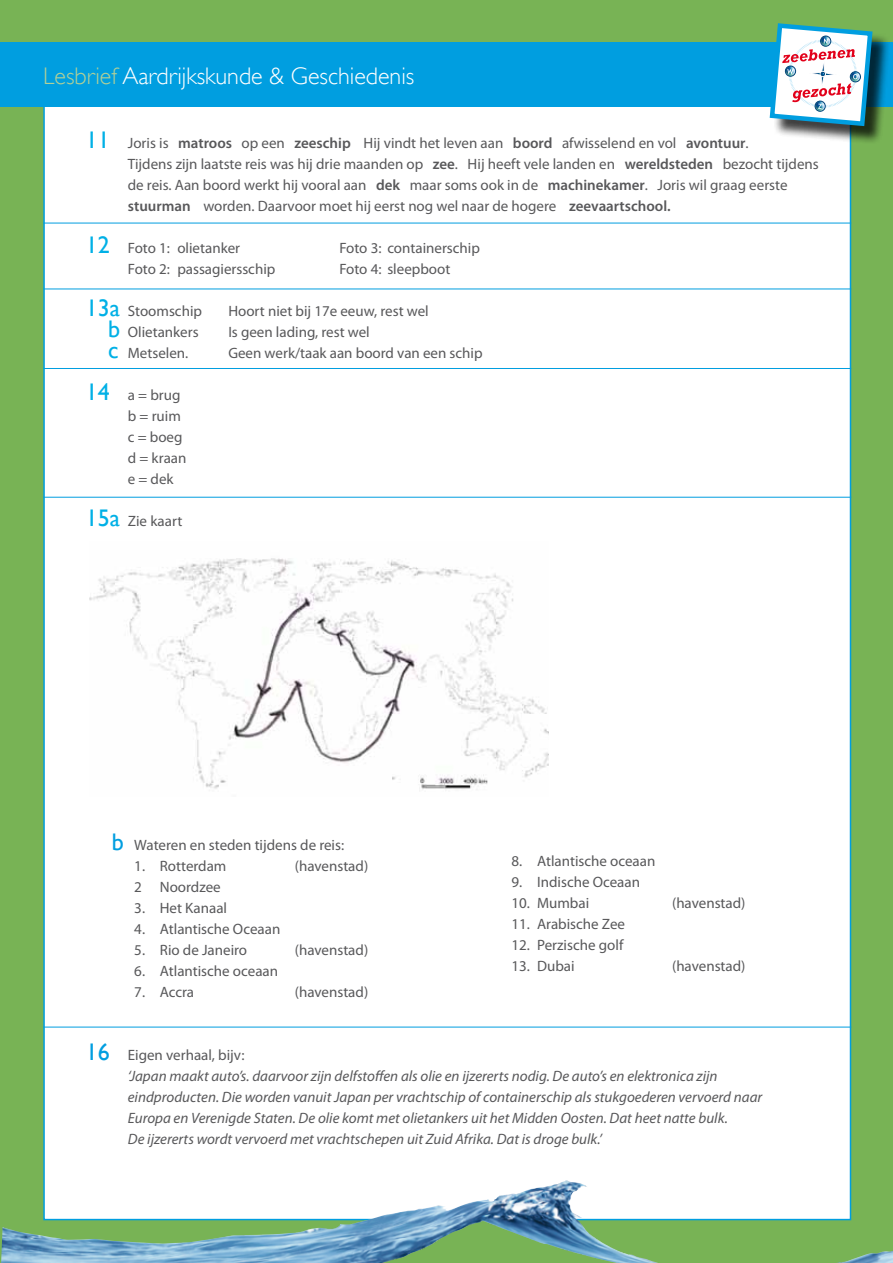
<style>
.page{position:relative;width:893px;height:1263px;background:#78b355}
.page>*{position:absolute;margin:0;border:0;box-sizing:border-box;transform-origin:0 0}
.t1{font:300 24px "Gill Sans";color:#fff}
.t2{font:15px/21px "Myriad Pro";color:#58585a}
.t3{font:italic 15px/21px "Myriad Pro";color:#58585a}
.s1{color:#b2d097}
.s2{font-family:"Gill Sans";font-size:24px;color:#00b0e6}
.s3{font-weight:600}
.s4{font-family:"Gill Sans";font-size:24px;color:#009ee0}
.s5{font-family:"Gill Sans";font-style:normal;font-size:24px;color:#009ee0}
.s6{font-style:normal}
</style>
<div class="page">
<div style="left:43px;top:42px;width:808px;height:1178px;background:#fff;border:2px solid #009ee0"></div>
<div style="left:0;top:43px;width:893px;height:64px;background:#009ee0"></div>
<div style="left:772px;top:26px;width:118px;height:118px;background:#000;opacity:.75"></div>
<svg style="left:767px;top:23px;width:108px;height:106px"></svg>
<hr style="left:43px;top:223px;width:808px;height:1px;background:#009ee0">
<hr style="left:43px;top:497px;width:808px;height:1px;background:#009ee0">
<hr style="left:43px;top:1027px;width:808px;height:1px;background:#009ee0">
<hr style="left:43px;top:289px;width:808px;height:1px;background:#009ee0">
<hr style="left:43px;top:368px;width:808px;height:1px;background:#009ee0">
<img style="left:1px;top:1181px;width:657px;height:82px">
<img style="left:89px;top:558px;width:459px;height:231px">
<h1 class="t1" style="left:43px;top:63px;width:373px"><span class="s1">Lesbrief</span> Aardrijkskunde &amp; Geschiedenis</h1>
<p class="t2" style="left:128px;top:133px;width:692px;text-indent:-42px"><span class="s2">11</span> Joris is <span class="s3">matroos</span> op een <span class="s3">zeeschip</span> Hij vindt het leven aan <span class="s3">boord</span> afwisselend en vol <span class="s3">avontuur</span>.<br>Tijdens zijn laatste reis was hij drie maanden op <span class="s3">zee</span>. Hij heeft vele landen en <span class="s3">wereldsteden</span> bezocht tijdens de reis. Aan boord werkt hij vooral aan <span class="s3">dek</span> maar soms ook in de <span class="s3">machinekamer</span>. Joris wil graag eerste <span class="s3">stuurman</span> worden. Daarvoor moet hij eerst nog wel naar de hogere <span class="s3">zeevaartschool.</span></p>
<p class="t2" style="left:86px;top:238px;width:156px"><span class="s2">12</span> Foto 1: olietanker</p>
<p class="t2" style="left:339px;top:238px;width:142px">Foto 3: containerschip</p>
<p class="t2" style="left:128px;top:259px;width:149px">Foto 2: passagiersschip</p>
<p class="t2" style="left:339px;top:259px;width:113px">Foto 4: sleepboot</p>
<p class="t2" style="left:86px;top:301px;width:118px"><span class="s2">13a</span> Stoomschip</p>
<p class="t2" style="left:228px;top:301px;width:202px">Hoort niet bij 17e eeuw, rest wel</p>
<p class="t2" style="left:108px;top:322px;width:92px"><span class="s2">b</span> Olietankers</p>
<p class="t2" style="left:228px;top:322px;width:143px">Is geen lading, rest wel</p>
<p class="t2" style="left:108px;top:343px;width:82px"><span class="s2">c</span> Metselen.</p>
<p class="t2" style="left:228px;top:343px;width:256px">Geen werk/taak aan boord van een schip</p>
<p class="t2" style="left:128px;top:385px;width:60px;text-indent:-42px"><span class="s2">14</span> a = brug b = ruim c = boeg d = kraan e = dek</p>
<p class="t2" style="left:86px;top:511px;width:98px"><span class="s2">15a</span> Zie kaart</p>
<p class="t2" style="left:112px;top:834px;width:234px"><span class="s4">b</span> Wateren en steden tijdens de reis:</p>
<p class="t2" style="left:134px;top:855px;width:94px">1. Rotterdam</p>
<p class="t2" style="left:295px;top:855px;width:75px">(havenstad)</p>
<p class="t2" style="left:134px;top:876px;width:88px">2 Noordzee</p>
<p class="t2" style="left:134px;top:897px;width:94px">3. Het Kanaal</p>
<p class="t2" style="left:134px;top:918px;width:148px">4. Atlantische Oceaan</p>
<p class="t2" style="left:134px;top:939px;width:114px">5. Rio de Janeiro</p>
<p class="t2" style="left:295px;top:939px;width:75px">(havenstad)</p>
<p class="t2" style="left:134px;top:960px;width:145px">6. Atlantische oceaan</p>
<p class="t2" style="left:134px;top:981px;width:61px">7. Accra</p>
<p class="t2" style="left:295px;top:981px;width:75px">(havenstad)</p>
<p class="t2" style="left:512px;top:850px;width:145px">8. Atlantische oceaan</p>
<p class="t2" style="left:512px;top:871px;width:130px">9. Indische Oceaan</p>
<p class="t2" style="left:512px;top:892px;width:79px">10. Mumbai</p>
<p class="t2" style="left:672px;top:892px;width:75px">(havenstad)</p>
<p class="t2" style="left:512px;top:913px;width:115px">11. Arabische Zee</p>
<p class="t2" style="left:512px;top:934px;width:113px">12. Perzische golf</p>
<p class="t2" style="left:512px;top:955px;width:65px">13. Dubai</p>
<p class="t2" style="left:672px;top:955px;width:75px">(havenstad)</p>
<p class="t3" style="left:128px;top:1044px;width:636px;text-indent:-42px"><span class="s5">16</span> <span class="s6">Eigen verhaal, bijv:<br></span>‘Japan maakt auto’s. daarvoor zijn delfstoffen als olie en ijzererts nodig. De auto’s en elektronica zijn eindproducten. Die worden vanuit Japan per vrachtschip of containerschip als stukgoederen vervoerd naar Europa en Verenigde Staten. De olie komt met olietankers uit het Midden Oosten. Dat heet natte bulk.<br>De ijzererts wordt vervoerd met vrachtschepen uit Zuid Afrika. Dat is droge bulk.’</p>
</div>
